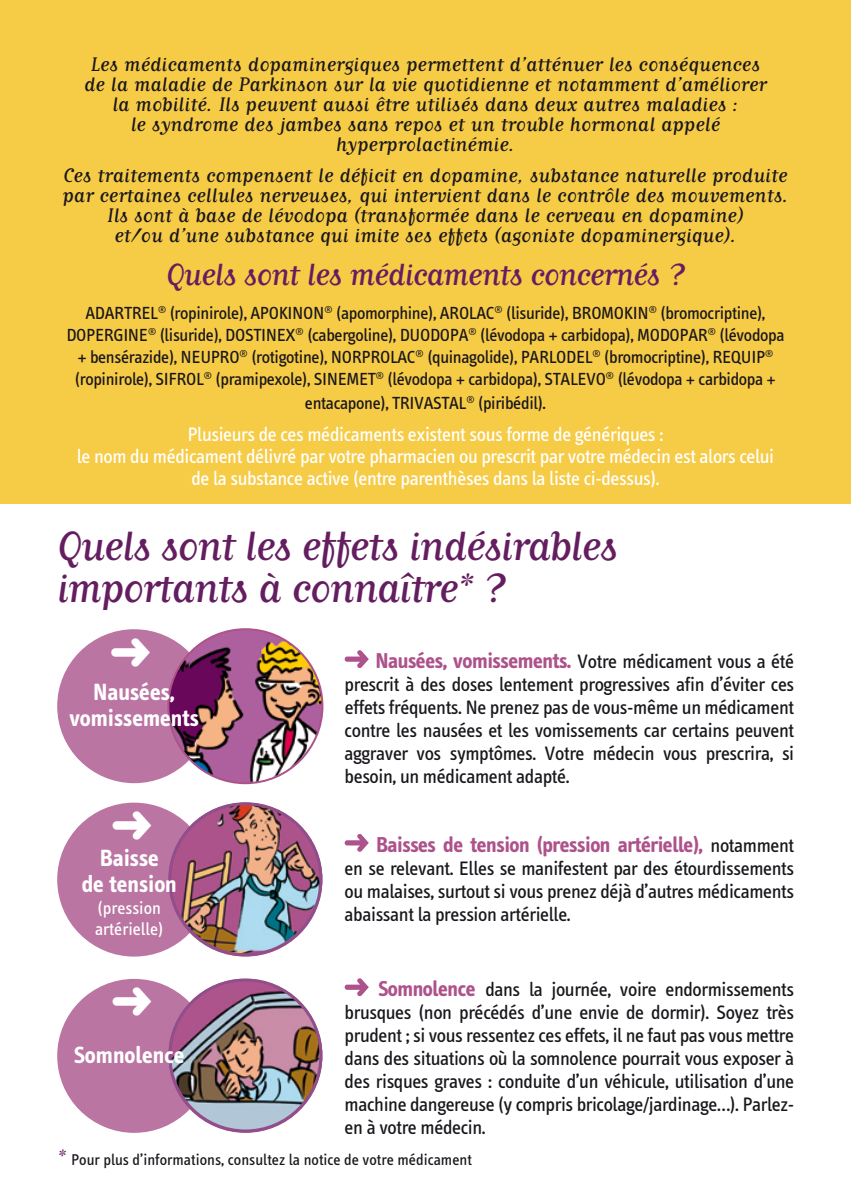
<style>
.page{position:relative;width:851px;height:1191px;background:#fff}
.page>*{position:absolute;margin:0;border:0;box-sizing:border-box;transform-origin:0 0}
.t1{font:48px/42px "Matrix Script";letter-spacing:-.03em;color:#641e60}
.t2{font:36px "Matrix Script";letter-spacing:-.03em;color:#641e60}
.t3{font:700 24px/26px "Info Text";color:#fff;text-align:center}
.t4{font:23px/20px "Matrix Script";color:#1a171c;text-align:center}
.t5{font:700 22px "Info Text";letter-spacing:-.02em;color:#ad528b}
.t6{font:20px/23px "Info Text";letter-spacing:-.02em;color:#1a171c;text-align:justify}
.t7{font:20px/22px "Info Text";letter-spacing:-.02em;color:#fff;text-align:center}
.t8{font:18px/22px "Info Text";letter-spacing:-.02em;color:#1a171c;text-align:center}
.t9{font:18px/21.6px "Info Text";color:#fff}
.t10{font:16px "Info Text";color:#1a171c}
.s1{font-weight:700;font-size:22px;color:#ad528b}
.s2{font-weight:400;font-size:20px;color:#1a171c}
.s3{font-family:"Matrix Script";font-size:26px;color:#641e60}
</style>
<div class="page">
<div style="left:0;top:0;width:850px;height:503px;background:#f6cb45"></div>
<svg style="left:344px;top:650px;width:25px;height:18px"></svg>
<svg style="left:344px;top:834px;width:25px;height:17px"></svg>
<svg style="left:344px;top:978px;width:25px;height:18px"></svg>
<div style="left:57px;top:629px;width:154px;height:154px;background:#bb75a2;border-radius:50%"></div>
<img style="left:168px;top:629px;width:154px;height:154px;border-radius:77px">
<div style="left:57px;top:802px;width:154px;height:154px;background:#bb75a2;border-radius:50%"></div>
<img style="left:170px;top:803px;width:151px;height:151px;border-radius:75px">
<div style="left:168px;top:802px;width:154px;height:154px;border:3px solid #914e8a;border-radius:50%"></div>
<div style="left:57px;top:979px;width:154px;height:153px;background:#bb75a2;border-radius:50%"></div>
<img style="left:170px;top:980px;width:151px;height:151px;border-radius:75px">
<div style="left:168px;top:978px;width:154px;height:154px;border:3px solid #914e8a;border-radius:50%"></div>
<p class="t4" style="left:84px;top:54px;width:684px">Les médicaments dopaminergiques permettent d’atténuer les conséquences de la maladie de Parkinson sur la vie quotidienne et notamment d’améliorer la mobilité. Ils peuvent aussi être utilisés dans deux autres maladies :<br>le syndrome des jambes sans repos et un trouble hormonal appelé hyperprolactinémie.</p>
<p class="t4" style="left:62px;top:165px;width:727px">Ces traitements compensent le déficit en dopamine, substance naturelle produite par certaines cellules nerveuses, qui intervient dans le contrôle des mouvements.<br>Ils sont à base de lévodopa (transformée dans le cerveau en dopamine)<br>et/ou d’une substance qui imite ses effets (agoniste dopaminergique).</p>
<h2 class="t2" style="left:166px;top:257px;width:520px">Quels sont les médicaments concernés ?</h2>
<p class="t8" style="left:66px;top:302px;width:719px">ADARTREL<sup>®</sup> (ropinirole), APOKINON<sup>®</sup> (apomorphine), AROLAC<sup>®</sup> (lisuride), BROMOKIN<sup>®</sup> (bromocriptine), DOPERGINE<sup>®</sup> (lisuride), DOSTINEX<sup>®</sup> (cabergoline), DUODOPA<sup>®</sup> (lévodopa + carbidopa), MODOPAR<sup>®</sup> (lévodopa + bensérazide), NEUPRO<sup>®</sup> (rotigotine), NORPROLAC<sup>®</sup> (quinagolide), PARLODEL<sup>®</sup> (bromocriptine), REQUIP<sup>® </sup>(ropinirole), SIFROL<sup>®</sup> (pramipexole), SINEMET<sup>®</sup> (lévodopa + carbidopa), STALEVO<sup>®</sup> (lévodopa + carbidopa +</p>
<p class="t8" style="left:305px;top:392px;width:242px">entacapone), TRIVASTAL<sup>®</sup> (piribédil).</p>
<p class="t7" style="left:77px;top:423px;width:699px">Plusieurs de ces médicaments existent sous forme de génériques :<br>le nom du médicament délivré par votre pharmacien ou prescrit par votre médecin est alors celui de la substance active (entre parenthèses dans la liste ci-dessus).</p>
<h1 class="t1" style="left:57px;top:524px;width:562px">Quels sont les effets indésirables importants à connaître* ?</h1>
<p class="t3" style="left:69px;top:679px;width:131px">Nausées, vomissements</p>
<p class="t3" style="left:82px;top:845px;width:97px">Baisse<br>de tension</p>
<p class="t9" style="left:95px;top:897px;width:70px">(pression artérielle)</p>
<p class="t3" style="left:74px;top:1041px;width:112px">Somnolence</p>
<p class="t6" style="left:344px;top:650px;width:451px;text-indent:31px"><span class="s1">Nausées, vomissements.</span> Votre médicament vous a été prescrit à des doses lentement progressives afin d’éviter ces effets fréquents. Ne prenez pas de vous-même un médicament contre les nausées et les vomissements car certains peuvent aggraver vos symptômes. Votre médecin vous prescrira, si besoin, un médicament adapté.</p>
<p class="t5" style="left:376px;top:832px;width:419px">Baisses de tension (pression artérielle), <span class="s2">notamment</span></p>
<p class="t6" style="left:344px;top:857px;width:451px">en se relevant. Elles se manifestent par des étourdissements ou malaises, surtout si vous prenez déjà d’autres médicaments abaissant la pression artérielle.</p>
<p class="t6" style="left:344px;top:978px;width:451px;text-indent:34px"><span class="s1">Somnolence</span> dans la journée, voire endormissements brusques (non précédés d’une envie de dormir). Soyez très prudent ; si vous ressentez ces effets, il ne faut pas vous mettre dans des situations où la somnolence pourrait vous exposer à des risques graves : conduite d’un véhicule, utilisation d’une machine dangereuse (y compris bricolage/jardinage…). Parlez&shy;en à votre médecin.</p>
<p class="t10" style="left:57px;top:1151px;width:416px"><span class="s3">*</span> Pour plus d’informations, consultez la notice de votre médicament</p>
</div>
